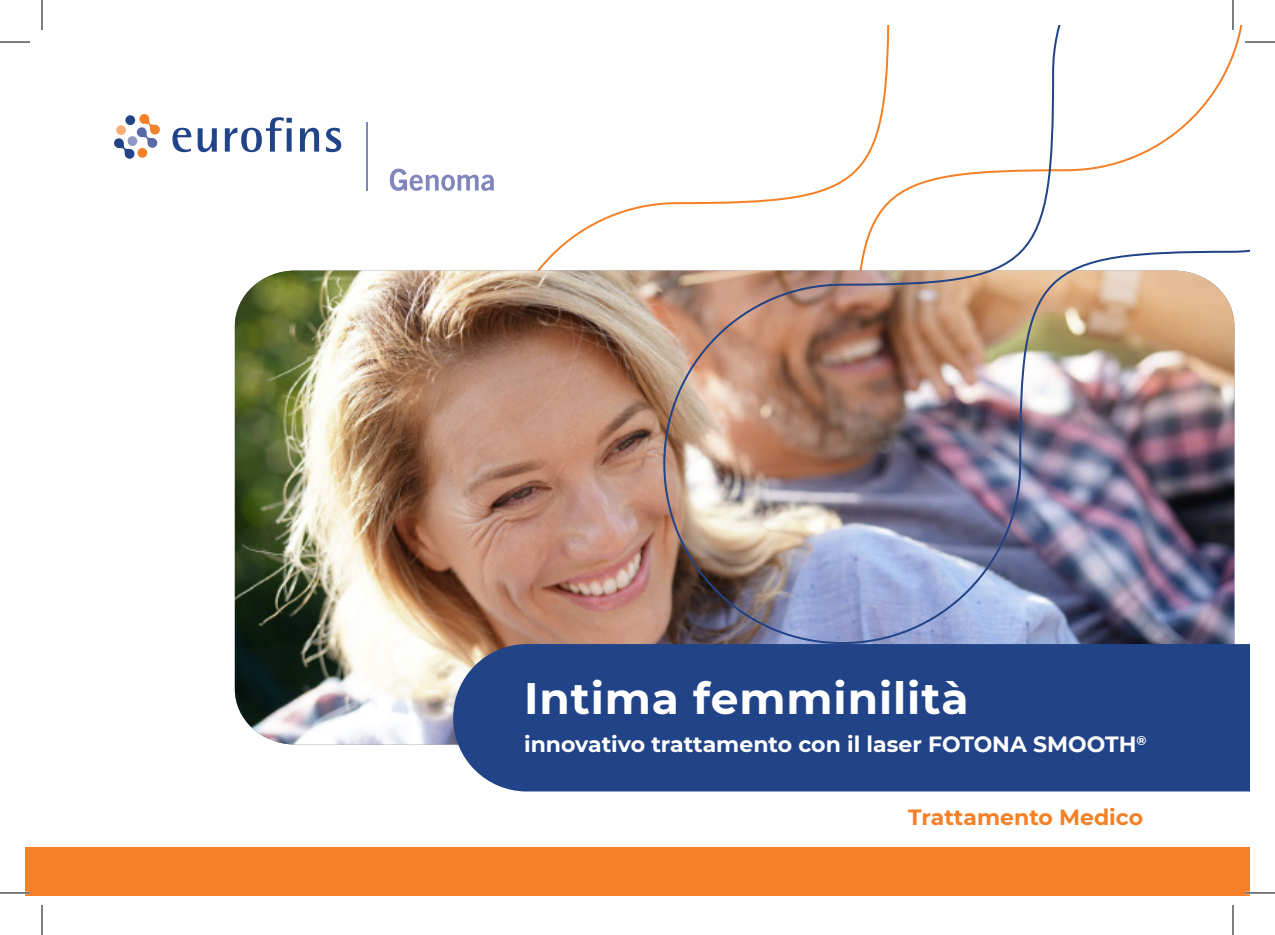
<style>
.page{position:relative;width:1275px;height:935px;background:#fff}
.page>*{position:absolute;margin:0;border:0;box-sizing:border-box;transform-origin:0 0}
.t1{font:700 44px "Montserrat";letter-spacing:.02em;color:#fff}
.t2{font:700 22px "Montserrat";color:#fff}
.t3{font:700 22px "Montserrat";color:#f48028}
</style>
<div class="page">
<img style="left:235px;top:270px;width:427px;height:474px">
<div style="left:453px;top:644px;width:797px;height:147px;background:#214387"></div>
<svg style="left:114px;top:114px;width:46px;height:45px"></svg>
<div style="left:137px;top:148px;width:10px;height:10px;background:#f48028;border-radius:50%"></div>
<div style="left:116px;top:125px;width:10px;height:10px;background:#faaf76;border-radius:50%"></div>
<div style="left:125px;top:115px;width:10px;height:10px;background:#214387;border-radius:50%"></div>
<svg style="left:172px;top:128px;width:19px;height:24px"></svg>
<svg style="left:198px;top:128px;width:19px;height:24px"></svg>
<svg style="left:225px;top:117px;width:67px;height:35px"></svg>
<div style="left:287px;top:128px;width:5px;height:24px;background:#214387"></div>
<svg style="left:300px;top:128px;width:19px;height:24px"></svg>
<svg style="left:326px;top:128px;width:15px;height:24px"></svg>
<svg style="left:390px;top:168px;width:104px;height:23px"></svg>
<hr style="left:366px;top:122px;width:2px;height:69px;background:#8087bc">
<img style="left:662px;top:25px;width:588px;height:620px">
<div style="left:25px;top:847px;width:1225px;height:48px;background:#f48028"></div>
<hr style="left:1245px;top:41px;width:30px;height:2px;background:#fff">
<hr style="left:0;top:891px;width:30px;height:3px;background:#fff">
<hr style="left:1245px;top:891px;width:30px;height:3px;background:#fff">
<hr style="left:1231px;top:0;width:3px;height:30px;background:#fff">
<hr style="left:0;top:42px;width:30px;height:1px;background:#000">
<hr style="left:1245px;top:42px;width:30px;height:1px;background:#000">
<hr style="left:0;top:892px;width:30px;height:1px;background:#000">
<hr style="left:1245px;top:892px;width:30px;height:1px;background:#000">
<hr style="left:42px;top:0;width:1px;height:30px;background:#000">
<hr style="left:42px;top:904px;width:1px;height:30px;background:#000">
<hr style="left:1232px;top:0;width:1px;height:30px;background:#000">
<hr style="left:1232px;top:904px;width:1px;height:30px;background:#000">
<p class="t1" style="left:524px;top:666px;width:446px">Intima femminilità</p>
<p class="t2" style="left:524px;top:728px;width:624px">innovativo trattamento con il laser FOTONA SMOOTH<sup>®</sup></p>
<p class="t3" style="left:908px;top:801px;width:236px">Trattamento Medico</p>
</div>
